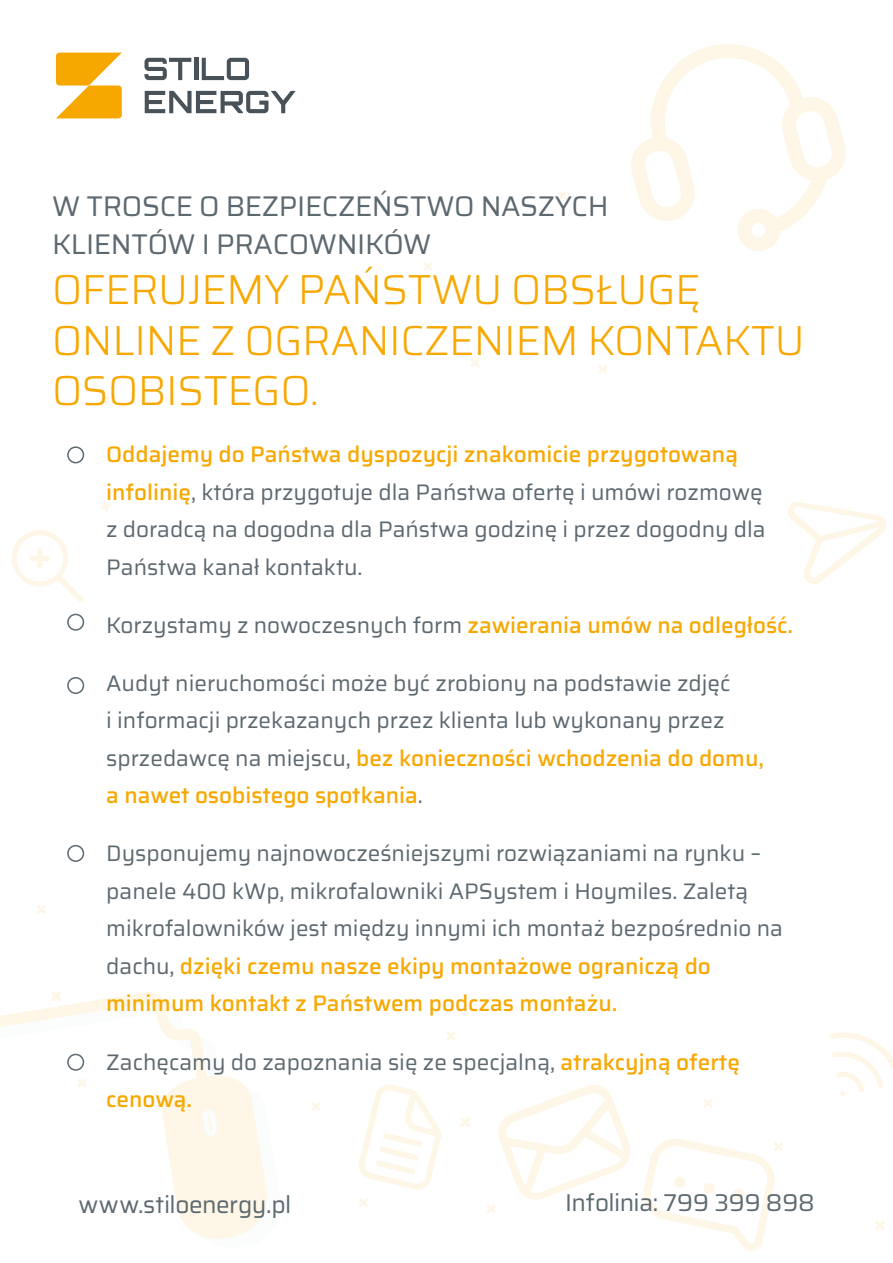
<style>
.page{position:relative;width:893px;height:1263px;background:#fff}
.page>*{position:absolute;margin:0;border:0;box-sizing:border-box;transform-origin:0 0}
.t1{font:300 42px/50.4px "Saira";letter-spacing:-.01em;color:#f7a800}
.t2{font:28.5px/37.5px "Saira";letter-spacing:-.01em;color:#5d6970}
.t3{font:24.3px "Saira";letter-spacing:-.01em;color:#5d6970}
.t4{font:22.5px/37.5px "Saira";color:#5d6970}
.s1{font-weight:500;color:#f7a800}
</style>
<div class="page">
<svg style="left:359px;top:1084px;width:82px;height:106px"></svg>
<svg style="left:829px;top:1032px;width:64px;height:64px"></svg>
<svg style="left:788px;top:502px;width:99px;height:82px"></svg>
<svg style="left:12px;top:530px;width:72px;height:72px"></svg>
<div style="left:30px;top:556px;width:20px;height:5px;background:#fef6e6;border-radius:3px"></div>
<div style="left:37px;top:548px;width:5px;height:21px;background:#fef6e6;border-radius:3px"></div>
<svg style="left:643px;top:1139px;width:140px;height:112px"></svg>
<svg style="left:446px;top:1031px;width:9px;height:9px"></svg>
<svg style="left:359px;top:1198px;width:9px;height:9px"></svg>
<svg style="left:460px;top:1117px;width:10px;height:10px"></svg>
<svg style="left:875px;top:1220px;width:10px;height:10px"></svg>
<svg style="left:704px;top:1099px;width:8px;height:8px"></svg>
<svg style="left:487px;top:1085px;width:143px;height:128px"></svg>
<svg style="left:312px;top:1102px;width:9px;height:9px"></svg>
<svg style="left:37px;top:905px;width:9px;height:9px"></svg>
<svg style="left:99px;top:394px;width:11px;height:11px"></svg>
<svg style="left:100px;top:501px;width:11px;height:11px"></svg>
<svg style="left:558px;top:191px;width:9px;height:9px"></svg>
<svg style="left:471px;top:358px;width:8px;height:9px"></svg>
<svg style="left:572px;top:277px;width:10px;height:10px"></svg>
<svg style="left:599px;top:365px;width:8px;height:8px"></svg>
<svg style="left:424px;top:262px;width:8px;height:9px"></svg>
<svg style="left:0;top:991px;width:267px;height:248px"></svg>
<svg style="left:631px;top:44px;width:215px;height:207px"></svg>
<div style="left:67px;top:446px;width:17px;height:17px;border:2px solid #5d6970;border-radius:50%"></div>
<div style="left:67px;top:614px;width:17px;height:17px;border:2px solid #5d6970;border-radius:50%"></div>
<div style="left:67px;top:677px;width:17px;height:17px;border:2px solid #5d6970;border-radius:50%"></div>
<div style="left:67px;top:845px;width:17px;height:17px;border:2px solid #5d6970;border-radius:50%"></div>
<div style="left:67px;top:1054px;width:17px;height:17px;border:2px solid #5d6970;border-radius:50%"></div>
<svg style="left:56px;top:53px;width:66px;height:65px"></svg>
<svg style="left:144px;top:58px;width:47px;height:22px"></svg>
<hr style="left:195px;top:58px;width:4px;height:22px;background:#485258">
<svg style="left:202px;top:58px;width:47px;height:22px"></svg>
<svg style="left:145px;top:91px;width:151px;height:22px"></svg>
<p class="t2" style="left:52px;top:187px;width:558px">W TROSCE O BEZPIECZEŃSTWO NASZYCH<br>KLIENTÓW I PRACOWNIKÓW</p>
<h1 class="t1" style="left:52px;top:264px;width:754px">OFERUJEMY PAŃSTWU OBSŁUGĘ<br>ONLINE Z OGRANICZENIEM KONTAKTU<br>OSOBISTEGO.</h1>
<p class="t4" style="left:106px;top:435px;width:661px"><span class="s1">Oddajemy do Państwa dyspozycji znakomicie przygotowaną infolinię</span>, która przygotuje dla Państwa ofertę i umówi rozmowę z doradcą na dogodna dla Państwa godzinę i przez dogodny dla Państwa kanał kontaktu.</p>
<p class="t4" style="left:106px;top:606px;width:688px">Korzystamy z nowoczesnych form <span class="s1">zawierania umów na odległość.</span></p>
<p class="t4" style="left:106px;top:664px;width:659px">Audyt nieruchomości może być zrobiony na podstawie zdjęć<br>i informacji przekazanych przez klienta lub wykonany przez sprzedawcę na miejscu, <span class="s1">bez konieczności wchodzenia do domu, a nawet osobistego spotkania</span>.</p>
<p class="t4" style="left:106px;top:834px;width:678px">Dysponujemy najnowocześniejszymi rozwiązaniami na rynku – panele 400 kWp, mikrofalowniki APSystem i Hoymiles. Zaletą mikrofalowników jest między innymi ich montaż bezpośrednio na dachu, <span class="s1">dzięki czemu nasze ekipy montażowe ograniczą do minimum kontakt z Państwem podczas montażu.</span></p>
<p class="t4" style="left:106px;top:1042px;width:635px">Zachęcamy do zapoznania się ze specjalną, <span class="s1">atrakcyjną ofertę cenową.</span></p>
<p class="t3" style="left:79px;top:1186px;width:214px">www.stiloenergy.pl</p>
<p class="t3" style="left:565px;top:1184px;width:251px">Infolinia: 799 399 898</p>
</div>
